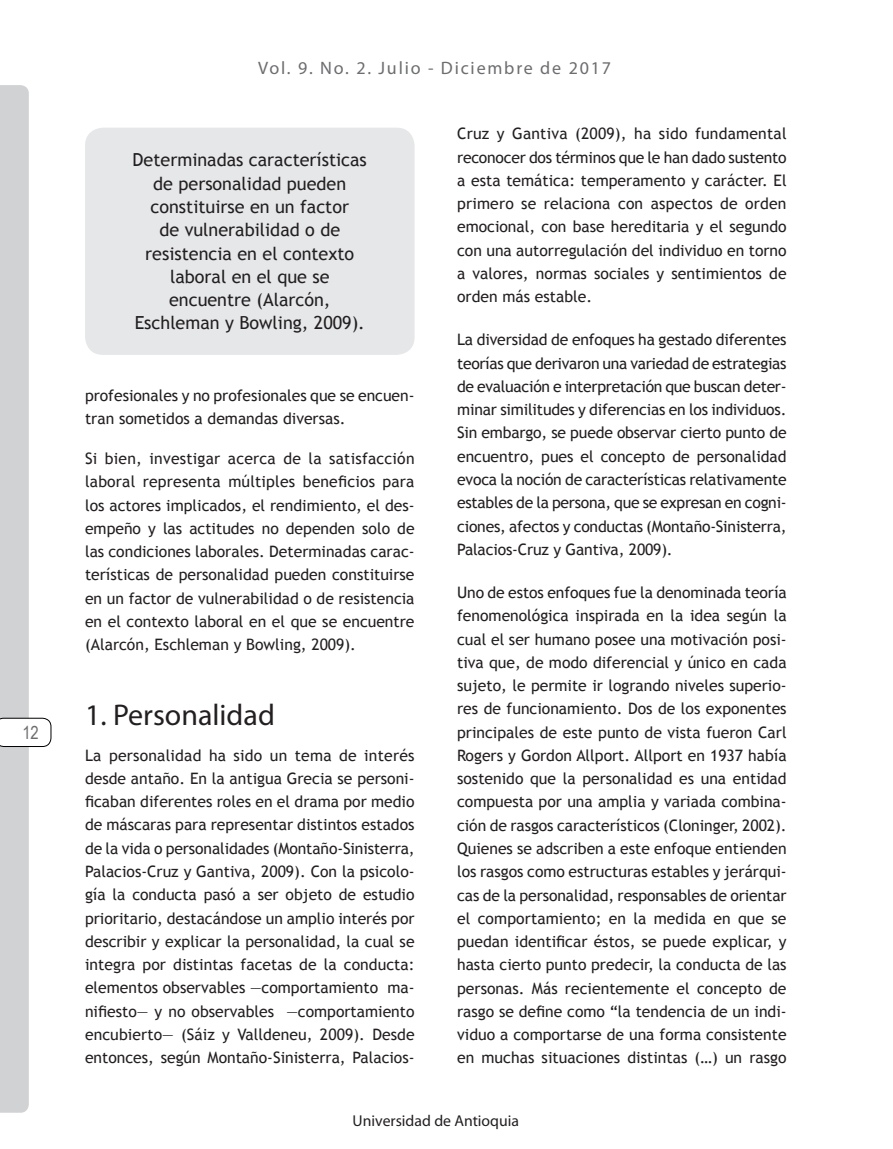
<style>
.page{position:relative;width:893px;height:1149px;background:#fff}
.page>*{position:absolute;margin:0;border:0;box-sizing:border-box;transform-origin:0 0}
.t1{font:30px "Myriad Pro";color:#231f20}
.t2{font:18px/23.2px "Trebuchet MS";color:#231f20;text-align:center}
.t3{font:18px "Myriad Pro";letter-spacing:.1em;color:#6c6d70}
.t4{font:18px "Arial Narrow";color:#6c6d70}
.t5{font:15.75px/23.2px "Trebuchet MS";color:#231f20;text-align:justify}
.t6{font:15.75px "Myriad Pro";color:#231f20}
</style>
<div class="page">
<svg style="left:0;top:85px;width:51px;height:1027px"></svg>
<div style="left:85px;top:128px;width:330px;height:227px;background:#e6e7e9;border-radius:18px"></div>
<p class="t4" style="left:22px;top:719px;width:18px">12</p>
<p class="t3" style="left:258px;top:57px;width:354px">Vol. 9. No. 2. Julio - Diciembre de 2017</p>
<p class="t2" style="left:133px;top:149px;width:236px">Determinadas características de personalidad pueden constituirse en un factor<br>de vulnerabilidad o de resistencia en el contexto laboral en el que se encuentre (Alarcón,<br>Eschleman y Bowling, 2009).</p>
<p class="t5" style="left:85px;top:383px;width:331px">profesionales y no profesionales que se encuen&shy;tran sometidos a demandas diversas.</p>
<p class="t5" style="left:85px;top:447px;width:331px">Si bien, investigar acerca de la satisfacción laboral representa múltiples beneficios para los actores implicados, el rendimiento, el des&shy;empeño y las actitudes no dependen solo de las condiciones laborales. Determinadas carac&shy;terísticas de personalidad pueden constituirse en un factor de vulnerabilidad o de resistencia en el contexto laboral en el que se encuentre (Alarcón, Eschleman y Bowling, 2009).</p>
<h1 class="t1" style="left:85px;top:695px;width:191px">1. Personalidad</h1>
<p class="t5" style="left:85px;top:743px;width:331px">La personalidad ha sido un tema de interés desde antaño. En la antigua Grecia se personi&shy;ficaban diferentes roles en el drama por medio de máscaras para representar distintos estados de la vida o personalidades (Montaño-Sinisterra, Palacios-Cruz y Gantiva, 2009). Con la psicolo&shy;gía la conducta pasó a ser objeto de estudio prioritario, destacándose un amplio interés por describir y explicar la personalidad, la cual se integra por distintas facetas de la conducta: elementos observables —comportamiento ma&shy;nifiesto— y no observables —comportamiento encubierto— (Sáiz y Valldeneu, 2009). Desde entonces, según Montaño-Sinisterra, Palacios-</p>
<p class="t5" style="left:457px;top:122px;width:331px">Cruz y Gantiva (2009), ha sido fundamental reconocer dos términos que le han dado sustento a esta temática: temperamento y carácter. El primero se relaciona con aspectos de orden emocional, con base hereditaria y el segundo con una autorregulación del individuo en torno a valores, normas sociales y sentimientos de orden más estable.</p>
<p class="t5" style="left:457px;top:328px;width:331px">La diversidad de enfoques ha gestado diferentes teorías que derivaron una variedad de estrategias de evaluación e interpretación que buscan deter&shy;minar similitudes y diferencias en los individuos.<br>Sin embargo, se puede observar cierto punto de encuentro, pues el concepto de personalidad evoca la noción de características relativamente estables de la persona, que se expresan en cogni&shy;ciones, afectos y conductas (Montaño-Sinisterra, Palacios-Cruz y Gantiva, 2009).</p>
<p class="t5" style="left:457px;top:581px;width:331px">Uno de estos enfoques fue la denominada teoría fenomenológica inspirada en la idea según la cual el ser humano posee una motivación posi&shy;tiva que, de modo diferencial y único en cada sujeto, le permite ir logrando niveles superio&shy;res de funcionamiento. Dos de los exponentes principales de este punto de vista fueron Carl Rogers y Gordon Allport. Allport en 1937 había sostenido que la personalidad es una entidad compuesta por una amplia y variada combina&shy;ción de rasgos característicos (Cloninger, 2002).<br>Quienes se adscriben a este enfoque entienden los rasgos como estructuras estables y jerárqui&shy;cas de la personalidad, responsables de orientar el comportamiento; en la medida en que se puedan identificar éstos, se puede explicar, y hasta cierto punto predecir, la conducta de las personas. Más recientemente el concepto de rasgo se define como “la tendencia de un indi&shy;viduo a comportarse de una forma consistente en muchas situaciones distintas (…) un rasgo</p>
<p class="t6" style="left:353px;top:1111px;width:168px">Universidad de Antioquia</p>
</div>
